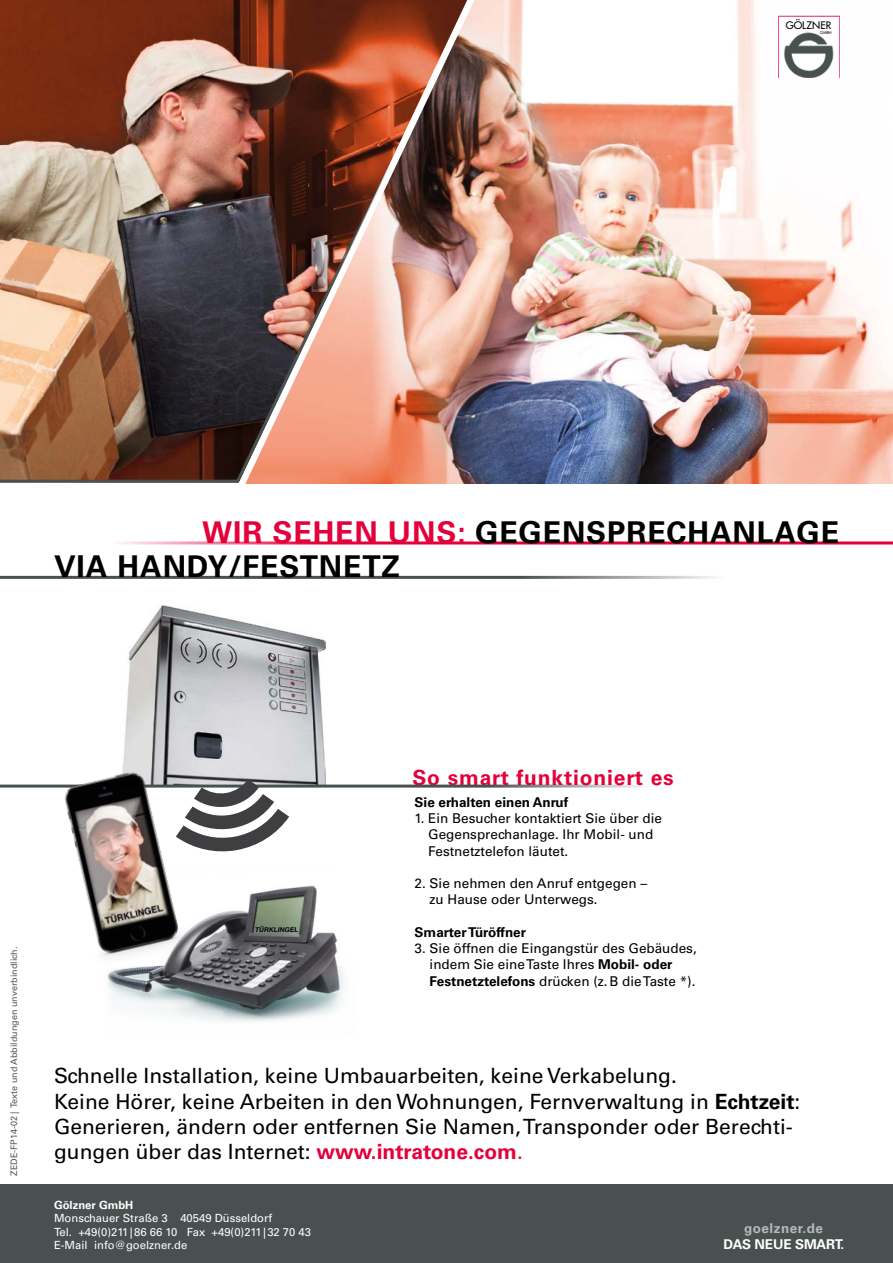
<style>
.page{position:relative;width:893px;height:1263px;background:#fff}
.page>*{position:absolute;margin:0;border:0;box-sizing:border-box;transform-origin:0 0}
.t1{font:700 30px/34px "Univers LT Std";letter-spacing:.03em;color:#000}
.t2{font:21px/25.2px "Univers LT Std";color:#000}
.t3{font:700 21px "Univers LT Std";letter-spacing:.04em;color:#e4003a}
.t4{font:13.5px/16.2px "Univers LT Std";color:#000}
.t5{font:700 13.5px "Univers LT Std";color:#000}
.t6{font:700 13.5px "Univers LT Std";letter-spacing:-.01em;color:#fff}
.t7{font:700 13.5px "Univers LT Std";letter-spacing:.04em;color:#b6b9b9}
.t8{font:11.25px/13.5px "Univers LT Std";color:#fff}
.t9{font:700 11.25px "Univers LT Std";color:#fff}
.t10{font:10.05px "Futura";color:#000}
.t11{font:9px "Univers LT Std";color:#575756}
.t12{font:3.9px "Futura";color:#000}
.s1{color:#e4003a}
.s2{font-weight:700}
.s3{font-weight:700;color:#e4003a}
</style>
<div class="page">
<img style="left:492px;top:0;width:401px;height:483px">
<hr style="left:0;top:576px;width:724px;height:3px;background:#485150">
<img style="left:0;top:0;width:492px;height:484px">
<hr style="left:111px;top:541px;width:782px;height:3px;background:#e4003a">
<img style="left:0;top:162px;width:392px;height:322px">
<img style="left:128px;top:606px;width:197px;height:84px">
<hr style="left:0;top:784px;width:651px;height:3px;background:#485150">
<img style="left:30px;top:690px;width:330px;height:329px">
<svg style="left:176px;top:779px;width:113px;height:75px"></svg>
<div style="left:0;top:1185px;width:893px;height:78px;background:#485150"></div>
<svg style="left:779px;top:16px;width:60px;height:62px"></svg>
<p class="t10" style="left:786px;top:19px;width:47px">GÖLZNER</p>
<p class="t12" style="left:820px;top:30px;width:13px">GMBH</p>
<h1 class="t1" style="left:54px;top:515px;width:786px;text-indent:148px"><span class="s1">WIR SEHEN UNS:</span> GEGENSPRECHANLAGE<br>VIA HANDY/FESTNETZ</h1>
<p class="t11" style="left:8px;top:1175px;width:230px;rotate:-90deg">ZEDE-FP14-02 | Texte und Abbildungen unverbindlich.</p>
<h2 class="t3" style="left:412px;top:765px;width:263px">So smart funktioniert es</h2>
<p class="t5" style="left:415px;top:794px;width:155px">Sie erhalten einen Anruf</p>
<p class="t4" style="left:428px;top:810px;width:235px;text-indent:-14px">1. Ein Besucher kontaktiert Sie über die<br>Gegensprechanlage. Ihr Mobil- und<br>Festnetztelefon läutet.</p>
<p class="t4" style="left:430px;top:875px;width:219px;text-indent:-15px">2. Sie nehmen den Anruf entgegen – zu Hause oder Unterwegs.</p>
<p class="t5" style="left:415px;top:924px;width:113px">Smarter Türöffner</p>
<p class="t4" style="left:430px;top:940px;width:269px;text-indent:-15px">3. Sie öffnen die Eingangstür des Gebäudes, indem Sie eine Taste Ihres <span class="s2">Mobil- oder<br>Festnetztelefons</span> drücken (z.B die Taste *).</p>
<p class="t2" style="left:54px;top:1063px;width:748px">Schnelle Installation, keine Umbauarbeiten, keine Verkabelung.<br>Keine Hörer, keine Arbeiten in den Wohnungen, Fernverwaltung in <span class="s2">Echtzeit</span>:<br>Generieren, ändern oder entfernen Sie Namen, Transponder oder Berechti&shy;gungen über das Internet: <span class="s3">www.intratone.com</span><span class="s1">.</span></p>
<p class="t9" style="left:54px;top:1198px;width:81px">Gölzner GmbH</p>
<p class="t8" style="left:54px;top:1212px;width:259px">Monschauer Straße 3 40549 Düsseldorf<br>Tel. +49(0)211|86 66 10 Fax +49(0)211|32 70 43<br>E-Mail info@goelzner.de</p>
<p class="t7" style="left:744px;top:1221px;width:80px">goelzner.de</p>
<p class="t6" style="left:724px;top:1236px;width:122px">DAS NEUE SMART.</p>
</div>
